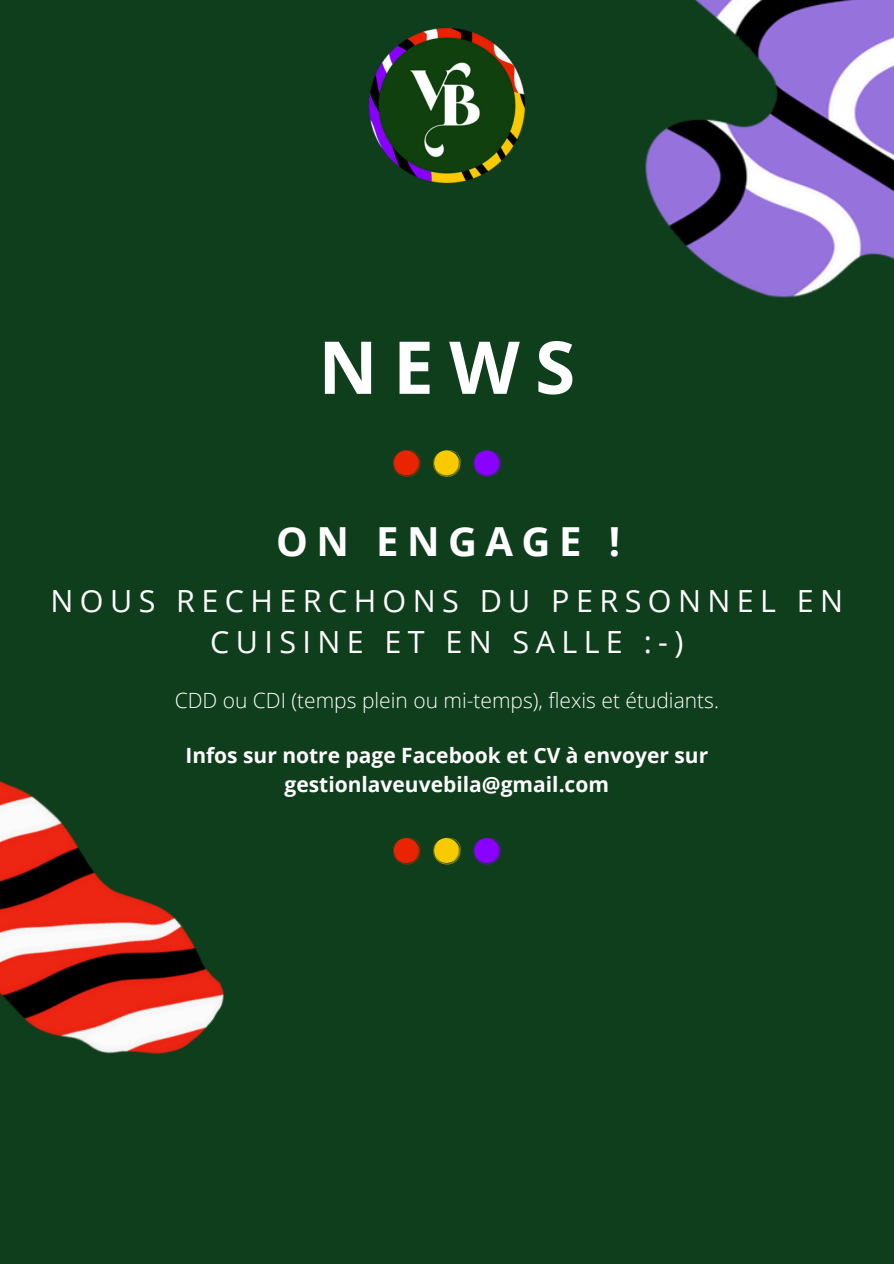
<style>
.page{position:relative;width:894px;height:1264px;background:#fff}
.page>*{position:absolute;margin:0;border:0;box-sizing:border-box;transform-origin:0 0}
.t1{font:700 72.9px "Open Sans";color:#fff}
.t2{font:700 40.05px "Open Sans";letter-spacing:.21em;color:#fff}
.t3{font:30.45px/41.7px "Open Sans";letter-spacing:.21em;color:#fff;text-align:center}
.t4{font:700 21px/29.2px "Open Sans";color:#fff;text-align:center}
.t5{font:300 21px "Open Sans";color:#fff}
</style>
<div class="page">
<div style="left:0;top:0;width:893px;height:1263px;background:#0e3e1b"></div>
<img style="left:645px;top:0;width:248px;height:298px">
<img style="left:369px;top:28px;width:155px;height:154px">
<svg style="left:473px;top:837px;width:27px;height:27px"></svg>
<svg style="left:433px;top:837px;width:27px;height:27px"></svg>
<svg style="left:393px;top:837px;width:27px;height:27px"></svg>
<img style="left:0;top:780px;width:224px;height:275px">
<svg style="left:473px;top:450px;width:27px;height:27px"></svg>
<svg style="left:433px;top:450px;width:27px;height:27px"></svg>
<svg style="left:393px;top:450px;width:27px;height:27px"></svg>
<p class="t1" style="left:318px;top:316px;width:258px">NEWS</p>
<p class="t2" style="left:276px;top:513px;width:345px">ON ENGAGE !</p>
<p class="t3" style="left:50px;top:579px;width:793px">NOUS RECHERCHONS DU PERSONNEL EN<br>CUISINE ET EN SALLE :-)</p>
<h2 class="t5" style="left:175px;top:685px;width:545px">CDD ou CDI (temps plein ou mi-temps), flexis et étudiants.</h2>
<h3 class="t4" style="left:185px;top:740px;width:524px">Infos sur notre page Facebook et CV à envoyer sur gestionlaveuvebila@gmail.com</h3>
</div>
